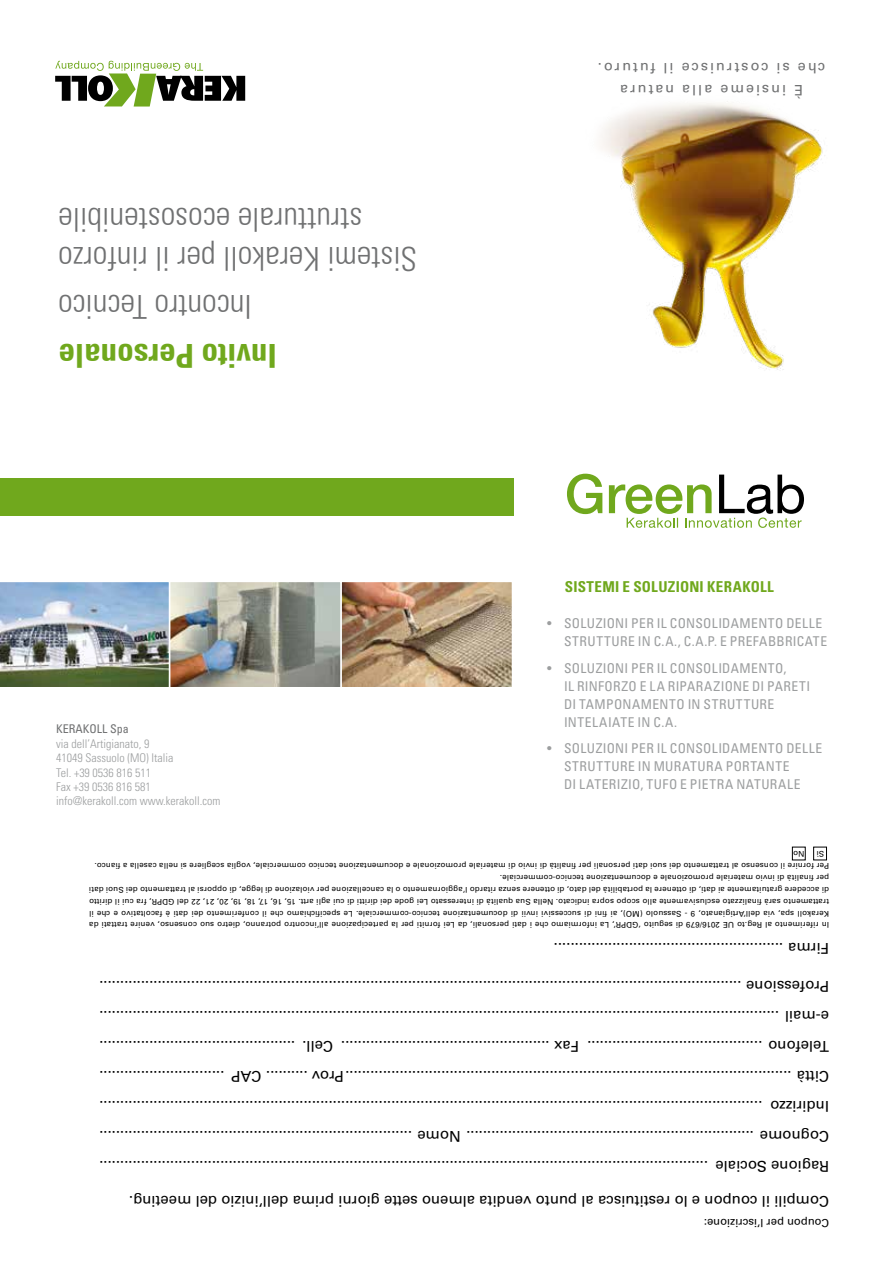
<style>
.page{position:relative;width:893px;height:1263px;background:#fff}
.page>*{position:absolute;margin:0;border:0;box-sizing:border-box;transform-origin:0 0}
.t1{font:300 condensed 33px/48.2px "Univers LT Std";color:#707172;text-align:right}
.t2{font:700 condensed 33px "Univers LT Std";color:#70a81d}
.t3{font:15px/30px "Univers LT Std";color:#000}
.t4{font:700 condensed 15px "Univers LT Std";letter-spacing:.02em;color:#70a81d}
.t5{font:14.4px/21.6px "Univers LT Std";letter-spacing:.14em;color:#707172;text-align:center}
.t6{font:condensed 13.5px/18px "Univers LT Std";letter-spacing:.03em;color:#9c9e9f}
.t7{font:300 condensed 12px/14.4px "Univers LT Std";color:#9c9e9f}
.t8{font:condensed 12px "Univers LT Std";color:#707172}
.t9{font:11.25px "Univers LT Std";color:#000}
.t10{font:7.95px "Univers LT Std";letter-spacing:.02em;color:#000}
</style>
<div class="page">
<svg style="left:567px;top:474px;width:35px;height:40px"></svg>
<svg style="left:609px;top:475px;width:195px;height:53px"></svg>
<img style="left:172px;top:584px;width:338px;height:101px">
<div style="left:340px;top:581px;width:173px;height:107px;border:2px solid #fff"></div>
<div style="left:169px;top:581px;width:173px;height:107px;border:2px solid #fff"></div>
<img style="left:0;top:581px;width:170px;height:107px">
<div style="left:0;top:478px;width:513px;height:38px;background:#70a81d"></div>
<svg style="left:55px;top:61px;width:190px;height:46px"></svg>
<img style="left:601px;top:101px;width:224px;height:269px">
<div style="left:813px;top:847px;width:14px;height:13px;border:1px solid #000"></div>
<div style="left:792px;top:847px;width:13px;height:13px;border:1px solid #000"></div>
<h1 class="t1" style="left:362px;top:243px;width:306px;rotate:-180deg">strutturale ecosostenibile</h1>
<h1 class="t1" style="left:417px;top:331px;width:361px;rotate:-180deg">Incontro Tecnico<br>Sistemi Kerakoll per il rinforzo</h1>
<h1 class="t2" style="left:277px;top:376px;width:220px;rotate:-180deg">Invito Personale</h1>
<p class="t8" style="left:56px;top:722px;width:74px">KERAKOLL Spa</p>
<p class="t7" style="left:56px;top:736px;width:166px">via dell’Artigianato, 9<br>41049 Sassuolo (MO) Italia<br>Tel. +39 0536 816 511<br>Fax +39 0536 816 581 info@kerakoll.com www.kerakoll.com</p>
<p class="t5" style="left:825px;top:101px;width:229px;rotate:-180deg">È insieme alla natura<br>che si costruisce il futuro.</p>
<p class="t4" style="left:565px;top:577px;width:210px">SISTEMI E SOLUZIONI KERAKOLL</p>
<p class="t6" style="left:564px;top:614px;width:264px;text-indent:-17px">• SOLUZIONI PER IL CONSOLIDAMENTO DELLE<br>STRUTTURE IN C.A., C.A.P. E PREFABBRICATE</p>
<p class="t6" style="left:564px;top:659px;width:248px;text-indent:-17px">• SOLUZIONI PER IL CONSOLIDAMENTO,<br>IL RINFORZO E LA RIPARAZIONE DI PARETI<br>DI TAMPONAMENTO IN STRUTTURE<br>INTELAIATE IN C.A.</p>
<p class="t6" style="left:564px;top:739px;width:260px;text-indent:-17px">• SOLUZIONI PER IL CONSOLIDAMENTO DELLE<br>STRUTTURE IN MURATURA PORTANTE<br>DI LATERIZIO, TUFO E PIETRA NATURALE</p>
<p class="t10" style="left:804px;top:858px;width:13px;rotate:-180deg">No</p>
<p class="t10" style="left:824px;top:858px;width:9px;rotate:-180deg">Sì</p>
<p class="t10" style="left:829px;top:870px;width:736px;rotate:-180deg">Per fornire il consenso al trattamento dei suoi dati personali per finalità di invio di materiale promozionale e documentazione tecnico commerciale, voglia scegliere sì nella casella a fianco.</p>
<p class="t10" style="left:829px;top:882px;width:330px;rotate:-180deg">per finalità di invio materiale promozionale e documentazione tecnico-commerciale.</p>
<p class="t10" style="left:829px;top:894px;width:741px;rotate:-180deg">di accedere gratuitamente ai dati, di ottenere la portabilità del dato, di ottenere senza ritardo l’aggiornamento o la cancellazione per violazione di legge, di opporsi al trattamento dei Suoi dati</p>
<p class="t10" style="left:829px;top:906px;width:741px;rotate:-180deg">trattamento sarà finalizzato esclusivamente allo scopo sopra indicato. Nella Sua qualità di interessato Lei gode dei diritti di cui agli artt. 15, 16, 17, 18, 19, 20, 21, 22 del GDPR, fra cui il diritto</p>
<p class="t10" style="left:829px;top:918px;width:741px;rotate:-180deg">Kerakoll spa, via dell’Artigianato, 9 - Sassuolo (MO), ai fini di successivi invii di documentazione tecnico-commerciale. Le specifichiamo che il conferimento dei dati è facoltativo e che il</p>
<p class="t10" style="left:829px;top:930px;width:741px;rotate:-180deg">In riferimento al Reg.to UE 2016/679 di seguito ‘GDPR’, La informiamo che i dati personali, da Lei forniti per la partecipazione all’incontro potranno, dietro suo consenso, venire trattati da</p>
<p class="t3" style="left:829px;top:963px;width:277px;rotate:-180deg">Firma .......................................................</p>
<p class="t3" style="left:829px;top:1062px;width:731px;rotate:-180deg">Telefono ..........................................<br>e-mail ...................................................................................................................................................................<br>Professione ..........................................................................................................................................................</p>
<p class="t3" style="left:333px;top:1062px;width:32px;rotate:-180deg">Cell.</p>
<p class="t3" style="left:579px;top:1062px;width:239px;rotate:-180deg">Fax ..................................................</p>
<p class="t3" style="left:295px;top:1092px;width:197px;text-indent:-534px;rotate:-180deg">Città ...........................................................................................................Prov .......... CAP ...............................................</p>
<p class="t3" style="left:224px;top:1092px;width:127px;rotate:-180deg">..............................</p>
<p class="t3" style="left:762px;top:1122px;width:665px;rotate:-180deg">...............................................................................................................................................................</p>
<p class="t3" style="left:829px;top:1122px;width:60px;rotate:-180deg">Indirizzo</p>
<p class="t3" style="left:829px;top:1152px;width:731px;rotate:-180deg">Cognome ..................................................................... Nome ...........................................................................</p>
<p class="t3" style="left:708px;top:1182px;width:610px;rotate:-180deg">..................................................................................................................................................</p>
<p class="t3" style="left:829px;top:1182px;width:115px;rotate:-180deg">Ragione Sociale</p>
<p class="t3" style="left:829px;top:1216px;width:701px;rotate:-180deg">Compili il coupon e lo restituisca al punto vendita almeno sette giorni prima dell’inizio del meeting.</p>
<p class="t9" style="left:829px;top:1229px;width:127px;rotate:-180deg">Coupon per l’iscrizione:</p>
</div>
